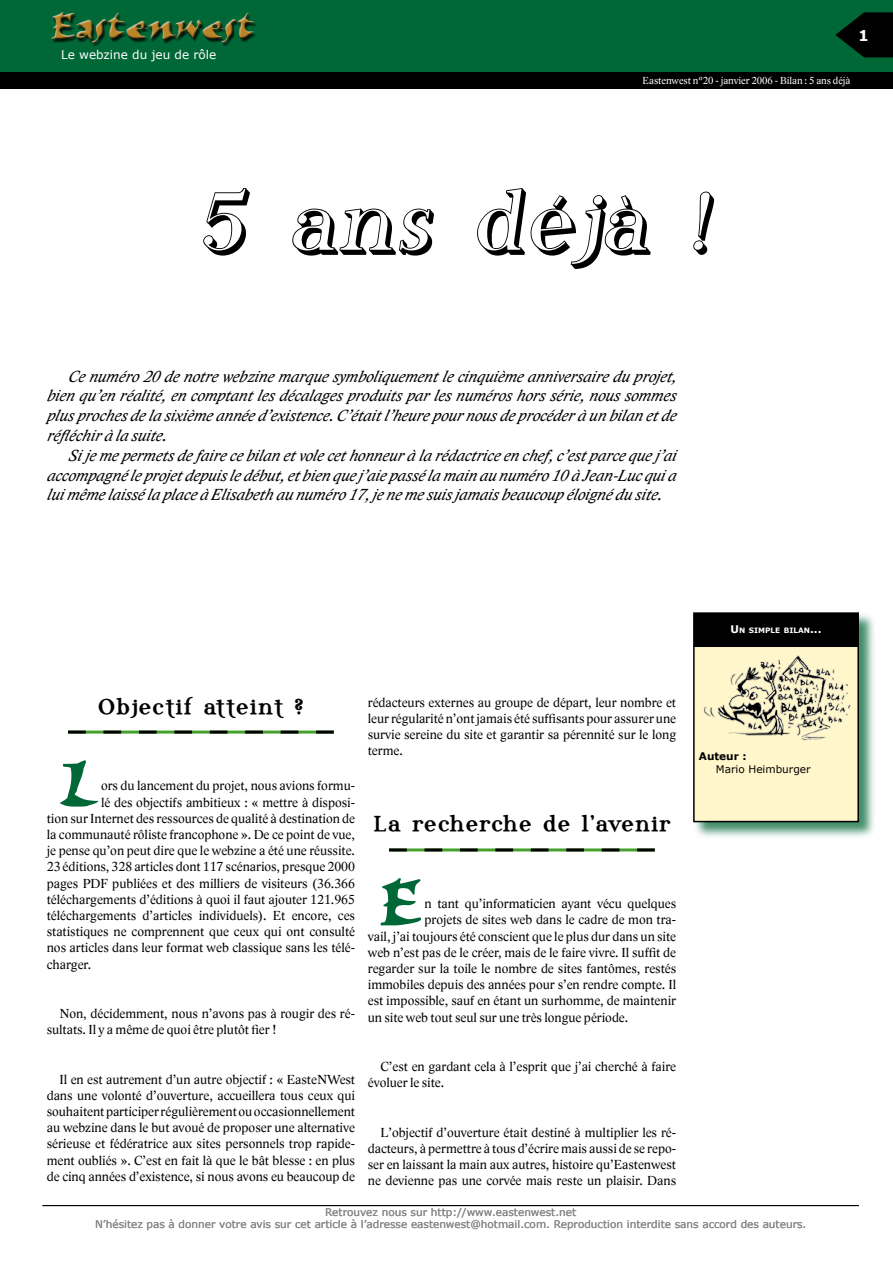
<style>
.page{position:relative;width:893px;height:1263px;background:#fff}
.page>*{position:absolute;margin:0;border:0;box-sizing:border-box;transform-origin:0 0}
.t1{font:90px "Phosphorus Hydride";color:#000}
.t2{font:76.35px "Elbjorg Script";color:#006736}
.t3{font:21px "Phosphorus Triselenide";color:#000}
.t4{font:italic 16.5px/19.8px "Lido STFCE";color:#000}
.t5{font:13.5px/16.2px "Lido STFCE";color:#000;text-align:justify}
.t6{font:12px "Verdana";color:#fff}
.t7{font:10.5px/12.6px "Verdana";color:#878889;text-align:center}
.t8{font:10.5px "Lido STFCE";color:#fff}
.t9{font:10.5px "Verdana";color:#000}
.t10{font:700 10.5px "Verdana";color:#000}
.t11{font:700 7.35px "Verdana";color:#fff}
.s1{font-size:10.5px}
</style>
<div class="page">
<svg style="left:68px;top:730px;width:266px;height:3px"></svg>
<svg style="left:389px;top:848px;width:266px;height:3px"></svg>
<div style="left:1px;top:72px;width:892px;height:17px;background:#000"></div>
<div style="left:0;top:0;width:893px;height:72px;background:#006736"></div>
<img style="left:51px;top:12px;width:205px;height:34px">
<hr style="left:43px;top:1205px;width:816px;height:1px;background:#000">
<div style="left:693px;top:612px;width:183px;height:229px;background:#006736;opacity:.75"></div>
<div style="left:694px;top:613px;width:164px;height:33px;background:#000"></div>
<div style="left:693px;top:612px;width:166px;height:34px;border:2px solid #000"></div>
<div style="left:694px;top:646px;width:164px;height:175px;background:#fff6cb"></div>
<div style="left:693px;top:645px;width:166px;height:177px;border:2px solid #000"></div>
<img style="left:703px;top:655px;width:147px;height:86px">
<svg style="left:835px;top:12px;width:58px;height:45px"></svg>
<p class="t6" style="left:61px;top:47px;width:157px">Le webzine du jeu de rôle</p>
<p class="t8" style="left:642px;top:74px;width:209px">Eastenwest n°20 - janvier 2006 - Bilan : 5 ans déjà</p>
<h1 class="t1" style="left:194px;top:177px;width:515px">5 ans déjà !</h1>
<p class="t4" style="left:47px;top:366px;width:634px;text-indent:21px">Ce numéro 20 de notre webzine marque symboliquementle cinquième anniversaire du projet, bien qu’en réalité, en comp tant les décalages p roduits par les numéros hors série, nous sommes plusprochesde la sixième année d ’existence.C’étaitl’heure pournousde procéderà un bilan etde réfléchirà la suite.</p>
<p class="t4" style="left:47px;top:445px;width:634px;text-align:justify;text-indent:21px">Sije me permetsde faire ce bilan etvole cethonneurà la rédactrice en chef, c’estparce que j ’ai accompagné le projetdepuisle début, etbien que j ’aie passé la main au numéro 10 à Jean-Lucquia luimême laissé la place à Elisabeth au numéro 17, je ne me suisjamaisbeaucoup éloigné du site.</p>
<p class="t11" style="left:731px;top:626px;width:92px"><span class="s1">U</span>N SIMPLE BILAN<span class="s1">...</span></p>
<h3 class="t3" style="left:97px;top:694px;width:208px">Objectif atteint ?</h3>
<h2 class="t2" style="left:60px;top:743px;width:43px">L</h2>
<p class="t5" style="left:101px;top:778px;width:256px">ors du lancement du projet, nous avions formu-</p>
<p class="t5" style="left:101px;top:794px;width:256px">lé des objectifs ambitieux : « mettre à disposi-</p>
<p class="t5" style="left:47px;top:810px;width:310px">tion sur Internet des ressources de qualité à destination de</p>
<p class="t5" style="left:47px;top:826px;width:310px">la communauté rôliste francophone ». De ce point de vue,</p>
<p class="t5" style="left:47px;top:843px;width:310px">je pense qu’on peut dire que le webzine a été une réussite.</p>
<p class="t5" style="left:47px;top:859px;width:310px">23 éditions, 328 articles dont 117 scénarios, presque 2000</p>
<p class="t5" style="left:47px;top:875px;width:310px">pages PDF publiées et des milliers de visiteurs (36.366</p>
<p class="t5" style="left:47px;top:891px;width:310px">téléchargements d’éditions à quoi il faut ajouter 121.965</p>
<p class="t5" style="left:47px;top:907px;width:310px">téléchargements d’articles individuels). Et encore, ces</p>
<p class="t5" style="left:47px;top:924px;width:310px">statistiques ne comprennent que ceux qui ont consulté</p>
<p class="t5" style="left:47px;top:940px;width:310px">nos articles dans leur format web classique sans les télé-</p>
<p class="t5" style="left:47px;top:956px;width:46px">charger.</p>
<p class="t5" style="left:47px;top:1005px;width:310px;text-indent:13px">Non, décidemment, nous n’avons pas à rougir des ré&shy;sultats. Il y a même de quoi être plutôt fier !</p>
<p class="t5" style="left:47px;top:1071px;width:310px;text-indent:13px">Il en est autrement d’un autre objectif : « EasteNWest dans une volonté d’ouverture, accueillera tous ceux qui souhaitent participer régulièrement ou occasionnellement au webzine dans le but avoué de proposer une alternative sérieuse et fédératrice aux sites personnels trop rapide&shy;ment oubliés ». C’est en fait là que le bât blesse : en plus de cinq années d’existence, si nous avons eu beaucoup de</p>
<p class="t5" style="left:368px;top:694px;width:310px">rédacteurs externes au groupe de départ, leur nombre et leur régularité n’ont jamais été suffisants pour assurer une survie sereine du site et garantir sa pérennité sur le long terme.</p>
<h3 class="t3" style="left:372px;top:812px;width:301px">La recherche de l’avenir</h3>
<h2 class="t2" style="left:381px;top:861px;width:45px">E</h2>
<p class="t5" style="left:424px;top:896px;width:253px">n tant qu’informaticien ayant vécu quelques</p>
<p class="t5" style="left:424px;top:912px;width:253px">projets de sites web dans le cadre de mon tra-</p>
<p class="t5" style="left:368px;top:928px;width:310px">vail, j’ai toujours été conscient que le plus dur dans un site</p>
<p class="t5" style="left:368px;top:944px;width:310px">web n’est pas de le créer, mais de le faire vivre. Il suffit de</p>
<p class="t5" style="left:368px;top:960px;width:310px">regarder sur la toile le nombre de sites fantômes, restés</p>
<p class="t5" style="left:368px;top:977px;width:310px">immobiles depuis des années pour s’en rendre compte. Il</p>
<p class="t5" style="left:368px;top:993px;width:310px">est impossible, sauf en étant un surhomme, de maintenir</p>
<p class="t5" style="left:368px;top:1009px;width:262px">un site web tout seul sur une très longue période.</p>
<p class="t5" style="left:368px;top:1058px;width:310px;text-indent:13px">C’est en gardant cela à l’esprit que j’ai cherché à faire évoluer le site.</p>
<p class="t5" style="left:368px;top:1124px;width:310px;text-indent:13px">L’objectif d’ouverture était destiné à multiplier les ré&shy;dacteurs, à permettre à tous d’écrire mais aussi de se repo&shy;ser en laissant la main aux autres, histoire qu’Eastenwest ne devienne pas une corvée mais reste un plaisir. Dans</p>
<p class="t10" style="left:699px;top:750px;width:49px">AUTEUR :</p>
<p class="t9" style="left:716px;top:762px;width:96px">Mario Heimburger</p>
<p class="t7" style="left:95px;top:1205px;width:713px">Retrouvez nous sur http://www.eastenwest.net<br>N’hésitez pas à donner votre avis sur cet article à l’adresse eastenwest@hotmail.com. Reproduction interdite sans accord des auteurs.</p>
</div>
